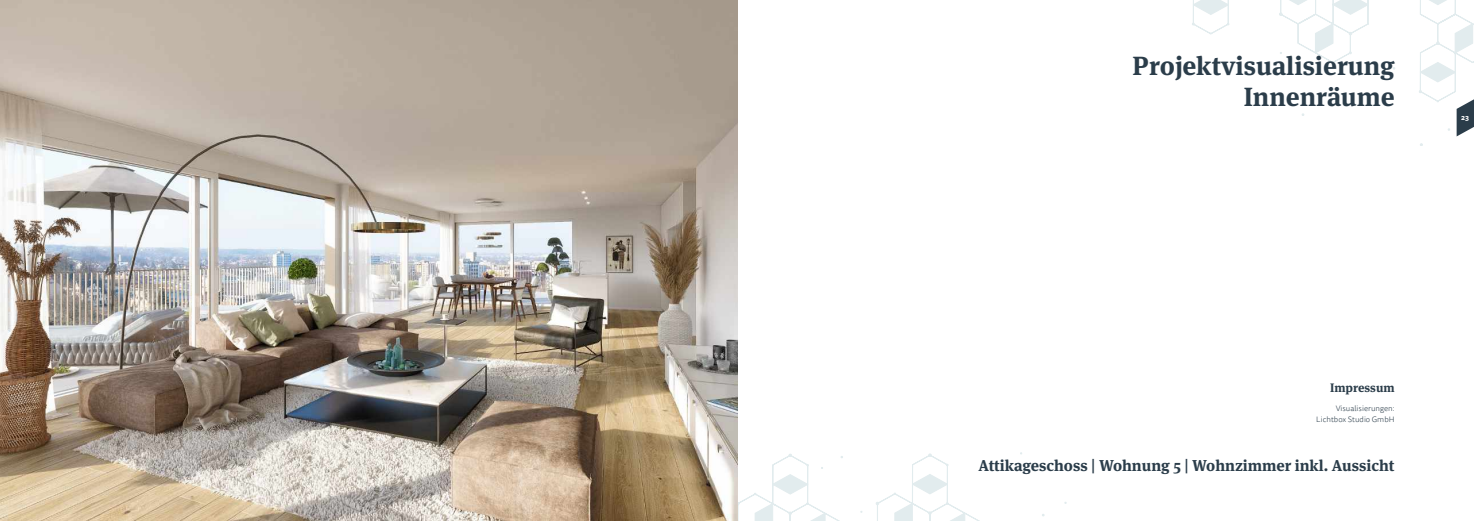
<style>
.page{position:relative;width:1474px;height:521px;background:#fff}
.page>*{position:absolute;margin:0;border:0;box-sizing:border-box;transform-origin:0 0}
.t1{font:700 26.25px/30.6px "Meta Serif OT";color:#2b3d4a;text-align:right}
.t2{font:700 15.75px "Meta Serif OT";color:#2b3d4a}
.t3{font:700 12.25px "Meta Serif OT";color:#2b3d4a}
.t4{font:300 7.88px/11.4px "Tisa Sans Pro";color:#2b3d4a;text-align:right}
.t5{font:700 7px "Tisa Sans Pro";color:#fff}
</style>
<div class="page">
<svg style="left:737px;top:453px;width:330px;height:68px"></svg>
<svg style="left:1192px;top:0;width:281px;height:146px"></svg>
<img style="left:0;top:0;width:737px;height:521px">
<h1 class="t1" style="left:1132px;top:51px;width:263px">Projektvisualisierung<br>Innenräume</h1>
<p class="t5" style="left:1461px;top:112px;width:9px">23</p>
<p class="t3" style="left:1329px;top:380px;width:66px">Impressum</p>
<p class="t4" style="left:1316px;top:402px;width:80px">Visualisierungen:<br>Lichtbox Studio GmbH</p>
<p class="t2" style="left:978px;top:456px;width:417px">Attikageschoss | Wohnung 5 | Wohnzimmer inkl. Aussicht</p>
</div>
